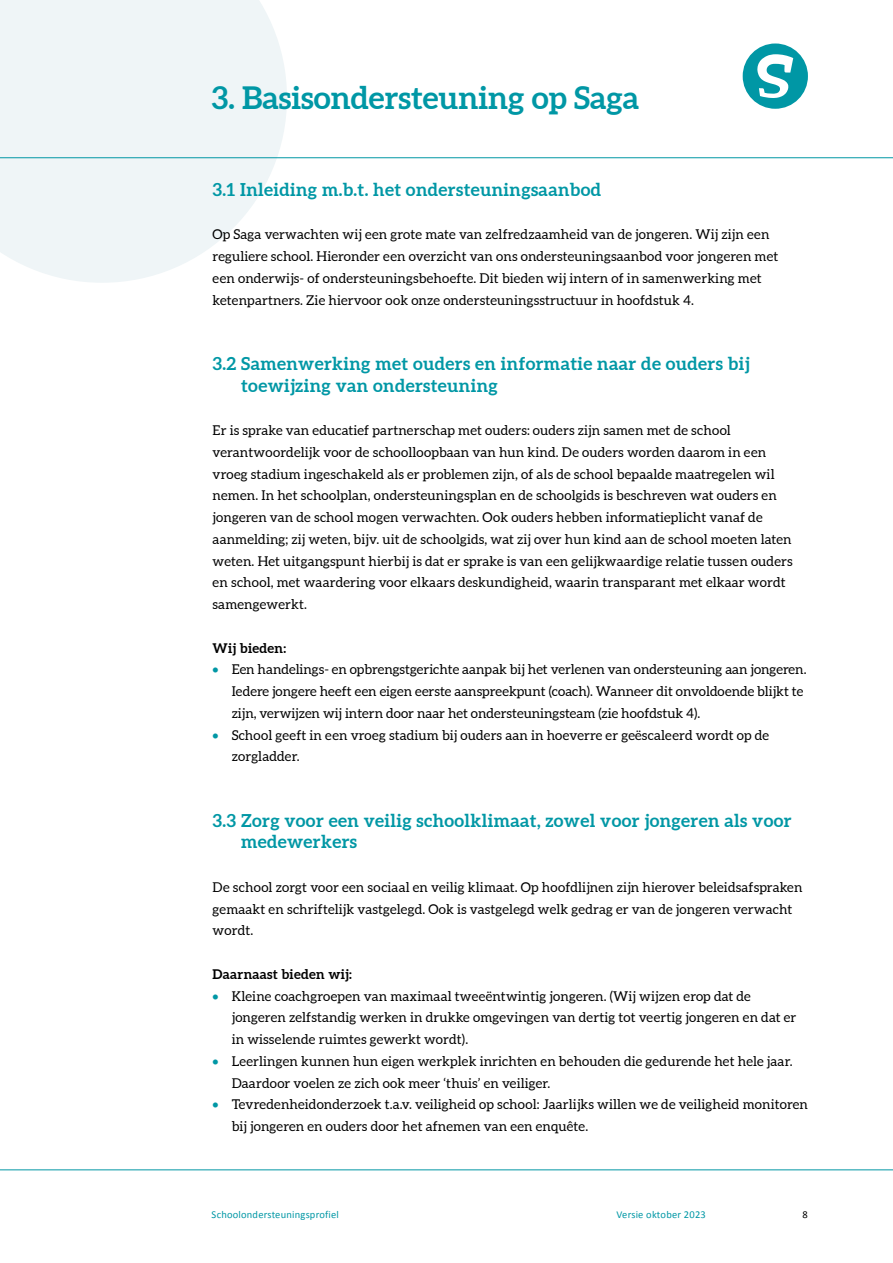
<style>
.page{position:relative;width:893px;height:1263px;background:#fff}
.page>*{position:absolute;margin:0;border:0;box-sizing:border-box;transform-origin:0 0}
.t1{font:700 31.5px "Aleo";color:#0097a5}
.t2{font:700 18px/21.8px "Aleo";letter-spacing:.02em;color:#0097a5}
.t3{font:13.5px/21.8px "Aleo";letter-spacing:.01em;color:#000}
.t4{font:700 13.5px "Aleo";letter-spacing:.02em;color:#000}
.t5{font:10.5px "Calibri";letter-spacing:.02em;color:#0097a5}
.t6{font:10.5px "Calibri";color:#000}
.s1{color:#0097a5}
</style>
<div class="page">
<hr style="left:0;top:1169px;width:893px;height:1px;background:#0097a5">
<svg style="left:0;top:0;width:287px;height:283px;fill:#eff5f7"></svg>
<hr style="left:0;top:157px;width:893px;height:1px;background:#0097a5">
<div style="left:743px;top:44px;width:65px;height:65px;background:#0097a5;border-radius:50%"></div>
<svg style="left:757px;top:54px;width:36px;height:44px"></svg>
<h1 class="t1" style="left:212px;top:78px;width:429px">3. Basisondersteuning op Saga</h1>
<h2 class="t2" style="left:213px;top:179px;width:390px">3.1 Inleiding m.b.t. het ondersteuningsaanbod</h2>
<p class="t3" style="left:213px;top:224px;width:567px">Op Saga verwachten wij een grote mate van zelfredzaamheid van de jongeren. Wij zijn een reguliere school. Hieronder een overzicht van ons ondersteuningsaanbod voor jongeren met een onderwijs- of ondersteuningsbehoefte. Dit bieden wij intern of in samenwerking met ketenpartners. Zie hiervoor ook onze ondersteuningsstructuur in hoofdstuk 4.</p>
<h2 class="t2" style="left:241px;top:353px;width:510px;text-indent:-29px">3.2 Samenwerking met ouders en informatie naar de ouders bij toewijzing van ondersteuning</h2>
<p class="t3" style="left:213px;top:420px;width:581px">Er is sprake van educatief partnerschap met ouders: ouders zijn samen met de school verantwoordelijk voor de schoolloopbaan van hun kind. De ouders worden daarom in een vroeg stadium ingeschakeld als er problemen zijn, of als de school bepaalde maatregelen wil nemen. In het schoolplan, ondersteuningsplan en de schoolgids is beschreven wat ouders en jongeren van de school mogen verwachten. Ook ouders hebben informatieplicht vanaf de aanmelding; zij weten, bijv. uit de schoolgids, wat zij over hun kind aan de school moeten laten weten. Het uitgangspunt hierbij is dat er sprake is van een gelijkwaardige relatie tussen ouders en school, met waardering voor elkaars deskundigheid, waarin transparant met elkaar wordt samengewerkt.</p>
<p class="t4" style="left:213px;top:639px;width:75px">Wij bieden:</p>
<p class="t3" style="left:232px;top:659px;width:576px;text-indent:-19px"><span class="s1">•</span> Een handelings- en opbrengstgerichte aanpak bij het verlenen van ondersteuning aan jongeren.<br>Iedere jongere heeft een eigen eerste aanspreekpunt (coach). Wanneer dit onvoldoende blijkt te zijn, verwijzen wij intern door naar het ondersteuningsteam (zie hoofdstuk 4).</p>
<p class="t3" style="left:232px;top:724px;width:539px;text-indent:-19px"><span class="s1">•</span> School geeft in een vroeg stadium bij ouders aan in hoeverre er geëscaleerd wordt op de zorgladder.</p>
<h2 class="t2" style="left:241px;top:810px;width:552px;text-indent:-28px">3.3 Zorg voor een veilig schoolklimaat, zowel voor jongeren als voor medewerkers</h2>
<p class="t3" style="left:213px;top:877px;width:591px">De school zorgt voor een sociaal en veilig klimaat. Op hoofdlijnen zijn hierover beleidsafspraken gemaakt en schriftelijk vastgelegd. Ook is vastgelegd welk gedrag er van de jongeren verwacht wordt.</p>
<p class="t4" style="left:213px;top:966px;width:141px">Daarnaast bieden wij:</p>
<p class="t3" style="left:232px;top:985px;width:566px;text-indent:-19px"><span class="s1">•</span> Kleine coachgroepen van maximaal tweeëntwintig jongeren. (Wij wijzen erop dat de jongeren zelfstandig werken in drukke omgevingen van dertig tot veertig jongeren en dat er in wisselende ruimtes gewerkt wordt).</p>
<p class="t3" style="left:232px;top:1051px;width:562px;text-indent:-19px"><span class="s1">•</span> Leerlingen kunnen hun eigen werkplek inrichten en behouden die gedurende het hele jaar.<br>Daardoor voelen ze zich ook meer ‘thuis’ en veiliger.</p>
<p class="t3" style="left:232px;top:1094px;width:578px;text-indent:-19px"><span class="s1">•</span> Tevredenheidonderzoek t.a.v. veiligheid op school: Jaarlijks willen we de veiligheid monitoren bij jongeren en ouders door het afnemen van een enquête.</p>
<p class="t5" style="left:212px;top:1208px;width:129px">Schoolondersteuningsprofiel</p>
<p class="t5" style="left:617px;top:1208px;width:91px">Versie oktober 2023</p>
<p class="t6" style="left:803px;top:1208px;width:7px">8</p>
</div>
